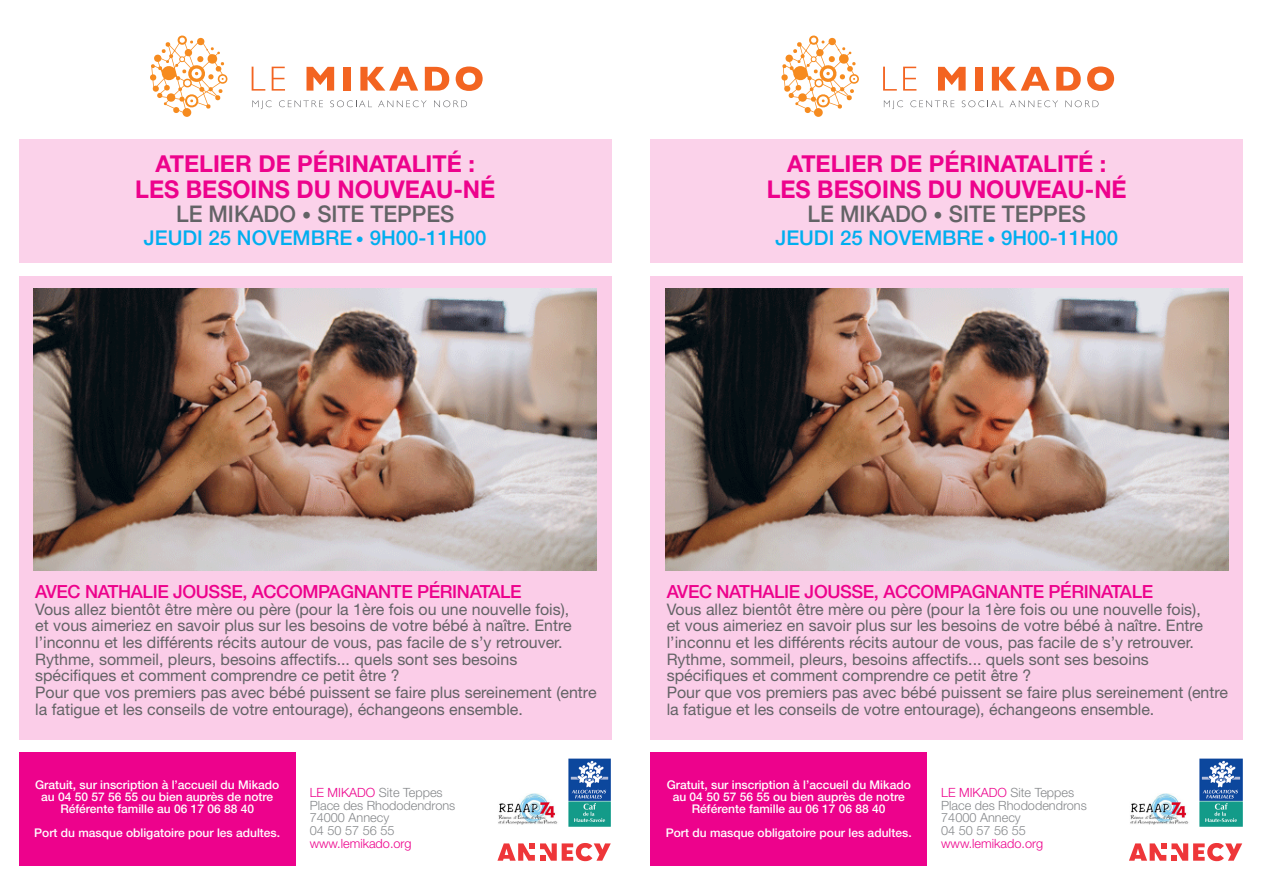
<style>
.page{position:relative;width:1263px;height:893px;background:#fff}
.page>*{position:absolute;margin:0;border:0;box-sizing:border-box;transform-origin:0 0}
.t1{font:700 24.45px "Helvetica Neue LT Std";color:#ed028c;scale:.95 1}
.t2{font:700 23.4px "Helvetica Neue LT Std";color:#ed028c}
.t3{font:500 22.95px "Helvetica Neue LT Std";color:#636366;scale:.95 1}
.t4{font:500 20.4px "Helvetica Neue LT Std";color:#00aeef}
.t5{font:500 18.15px "Helvetica Neue LT Std";letter-spacing:-.02em;color:#ed028c}
.t6{font:15.9px/16.6px "Helvetica Neue LT Std";color:#636366}
.t7{font:300 12.75px/12.8px "Helvetica Neue LT Std";color:#86888b}
.t8{font:300 12.75px/12.8px "Helvetica Neue LT Std";color:#ed028c}
.t9{font:500 12px/12px "Helvetica Neue LT Std";color:#fff;text-align:center}
.s1{font-weight:300;font-size:19.2px}
.s2{font-size:16.05px}
.s3{color:#ed028c}
.s4{color:#86888b}
</style>
<div class="page">
<svg style="left:252px;top:100px;width:20px;height:9px"></svg>
<svg style="left:279px;top:100px;width:44px;height:7px"></svg>
<svg style="left:330px;top:100px;width:42px;height:7px"></svg>
<svg style="left:378px;top:100px;width:49px;height:7px"></svg>
<svg style="left:434px;top:100px;width:33px;height:7px"></svg>
<svg style="left:252px;top:67px;width:13px;height:24px"></svg>
<svg style="left:272px;top:67px;width:13px;height:24px"></svg>
<svg style="left:306px;top:67px;width:28px;height:24px"></svg>
<div style="left:344px;top:67px;width:7px;height:24px;background:#f36421"></div>
<svg style="left:360px;top:67px;width:58px;height:24px"></svg>
<svg style="left:425px;top:67px;width:24px;height:24px"></svg>
<svg style="left:456px;top:67px;width:27px;height:24px"></svg>
<svg style="left:150px;top:35px;width:78px;height:82px"></svg>
<div style="left:19px;top:277px;width:592px;height:463px;background:#fbcde8"></div>
<div style="left:19px;top:140px;width:592px;height:123px;background:#fbd2ea"></div>
<svg style="left:497px;top:843px;width:114px;height:18px"></svg>
<div style="left:19px;top:752px;width:276px;height:113px;background:#ed028c"></div>
<img style="left:568px;top:758px;width:43px;height:68px">
<img style="left:498px;top:793px;width:60px;height:32px">
<img style="left:34px;top:289px;width:563px;height:282px">
<svg style="left:884px;top:100px;width:19px;height:9px"></svg>
<svg style="left:910px;top:100px;width:44px;height:7px"></svg>
<svg style="left:962px;top:100px;width:41px;height:7px"></svg>
<svg style="left:1009px;top:100px;width:49px;height:7px"></svg>
<svg style="left:1065px;top:100px;width:33px;height:7px"></svg>
<svg style="left:883px;top:67px;width:14px;height:24px"></svg>
<svg style="left:903px;top:67px;width:13px;height:24px"></svg>
<svg style="left:938px;top:67px;width:28px;height:24px"></svg>
<div style="left:975px;top:67px;width:7px;height:24px;background:#f36421"></div>
<svg style="left:992px;top:67px;width:57px;height:24px"></svg>
<svg style="left:1056px;top:67px;width:25px;height:24px"></svg>
<svg style="left:1087px;top:67px;width:27px;height:24px"></svg>
<svg style="left:781px;top:35px;width:78px;height:82px"></svg>
<div style="left:651px;top:277px;width:592px;height:463px;background:#fbcde8"></div>
<div style="left:651px;top:140px;width:592px;height:123px;background:#fbd2ea"></div>
<svg style="left:1129px;top:843px;width:113px;height:18px"></svg>
<div style="left:651px;top:752px;width:276px;height:113px;background:#ed028c"></div>
<img style="left:1200px;top:758px;width:42px;height:68px">
<img style="left:1130px;top:793px;width:59px;height:32px">
<img style="left:665px;top:289px;width:563px;height:282px">
<p class="t2" style="left:156px;top:149px;width:321px">ATELIER DE PÉRINATALITÉ :</p>
<p class="t1" style="left:135px;top:175px;width:380px">LES BESOINS DU NOUVEAU-NÉ</p>
<p class="t3" style="left:176px;top:200px;width:294px">LE MIKADO <span class="s1">•</span> SITE TEPPES</p>
<p class="t4" style="left:144px;top:225px;width:344px">JEUDI 25 NOVEMBRE <span class="s2">•</span> 9H00-11H00</p>
<p class="t2" style="left:787px;top:149px;width:321px">ATELIER DE PÉRINATALITÉ :</p>
<p class="t1" style="left:767px;top:175px;width:380px">LES BESOINS DU NOUVEAU-NÉ</p>
<p class="t3" style="left:808px;top:200px;width:294px">LE MIKADO <span class="s1">•</span> SITE TEPPES</p>
<p class="t4" style="left:775px;top:225px;width:344px">JEUDI 25 NOVEMBRE <span class="s2">•</span> 9H00-11H00</p>
<p class="t5" style="left:35px;top:581px;width:488px">AVEC NATHALIE JOUSSE, ACCOMPAGNANTE PÉRINATALE</p>
<p class="t6" style="left:35px;top:600px;width:538px">Vous allez bientôt être mère ou père (pour la 1ère fois ou une nouvelle fois), et vous aimeriez en savoir plus sur les besoins de votre bébé à naître. Entre l’inconnu et les différents récits autour de vous, pas facile de s’y retrouver.</p>
<p class="t6" style="left:35px;top:650px;width:484px">Rythme, sommeil, pleurs, besoins affectifs... quels sont ses besoins spécifiques et comment comprendre ce petit être ?</p>
<p class="t6" style="left:35px;top:684px;width:563px">Pour que vos premiers pas avec bébé puissent se faire plus sereinement (entre la fatigue et les conseils de votre entourage), échangeons ensemble.</p>
<p class="t9" style="left:35px;top:779px;width:246px">Gratuit, sur inscription à l’accueil du Mikado</p>
<p class="t9" style="left:41px;top:791px;width:233px">au 04 50 57 56 55 ou bien auprès de notre<br>Référente famille au 06 17 06 88 40</p>
<p class="t9" style="left:34px;top:827px;width:247px">Port du masque obligatoire pour les adultes.</p>
<p class="t7" style="left:310px;top:786px;width:147px"><span class="s3">LE MIKADO</span> Site Teppes<br>Place des Rhododendrons<br>74000 Annecy</p>
<p class="t8" style="left:310px;top:824px;width:103px"><span class="s4">04 50 57 56 55 </span>www.lemikado.org</p>
<p class="t5" style="left:667px;top:581px;width:488px">AVEC NATHALIE JOUSSE, ACCOMPAGNANTE PÉRINATALE</p>
<p class="t6" style="left:667px;top:600px;width:538px">Vous allez bientôt être mère ou père (pour la 1ère fois ou une nouvelle fois), et vous aimeriez en savoir plus sur les besoins de votre bébé à naître. Entre l’inconnu et les différents récits autour de vous, pas facile de s’y retrouver.</p>
<p class="t6" style="left:667px;top:650px;width:484px">Rythme, sommeil, pleurs, besoins affectifs... quels sont ses besoins spécifiques et comment comprendre ce petit être ?</p>
<p class="t6" style="left:667px;top:684px;width:563px">Pour que vos premiers pas avec bébé puissent se faire plus sereinement (entre la fatigue et les conseils de votre entourage), échangeons ensemble.</p>
<p class="t9" style="left:667px;top:779px;width:246px">Gratuit, sur inscription à l’accueil du Mikado</p>
<p class="t9" style="left:673px;top:791px;width:233px">au 04 50 57 56 55 ou bien auprès de notre<br>Référente famille au 06 17 06 88 40</p>
<p class="t9" style="left:666px;top:827px;width:247px">Port du masque obligatoire pour les adultes.</p>
<p class="t7" style="left:941px;top:786px;width:147px"><span class="s3">LE MIKADO</span> Site Teppes<br>Place des Rhododendrons<br>74000 Annecy</p>
<p class="t8" style="left:941px;top:824px;width:103px"><span class="s4">04 50 57 56 55 </span>www.lemikado.org</p>
</div>
